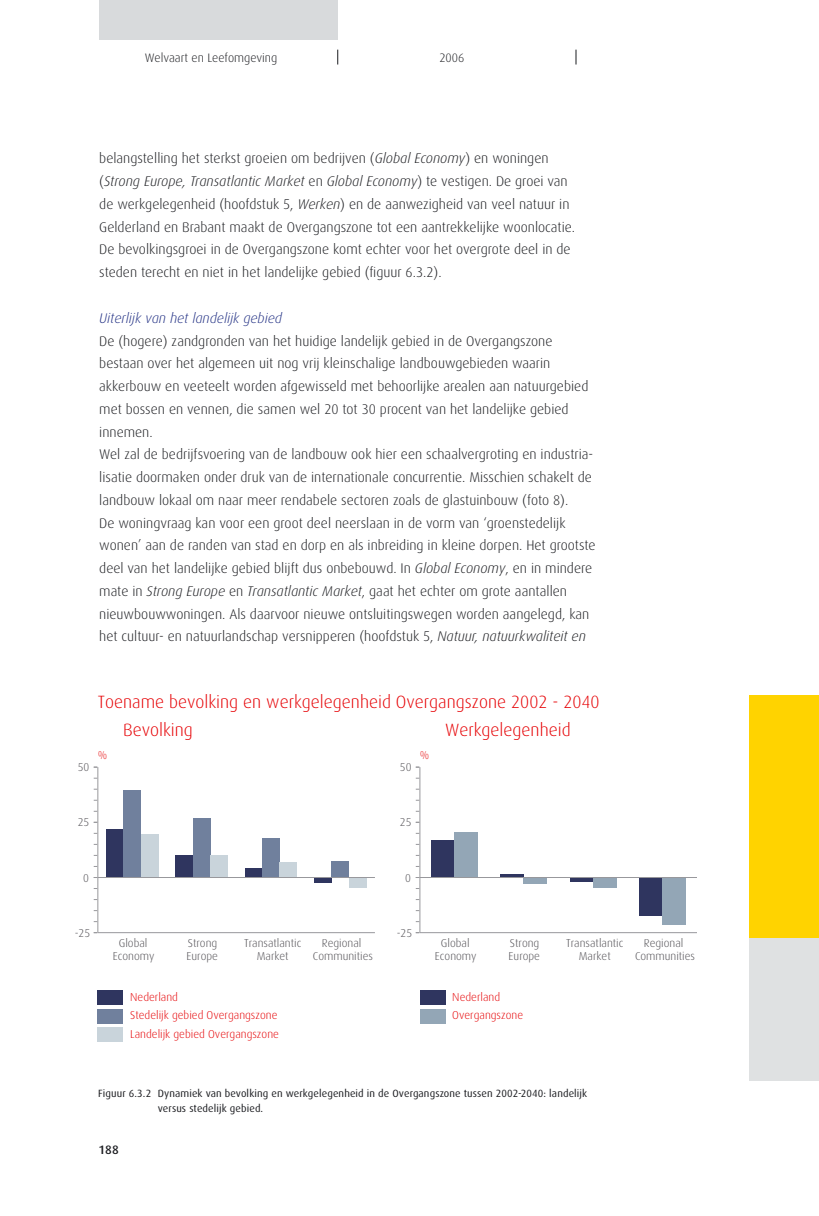
<style>
.page{position:relative;width:819px;height:1216px;background:#fff}
.page>*{position:absolute;margin:0;border:0;box-sizing:border-box;transform-origin:0 0}
.t1{font:300 17.68px "Dax";color:#e60004}
.t2{font:300 14px/22.8px "Dax";color:#1b1c20}
.t3{font:italic 300 14px "Dax";color:#243285}
.t4{font:300 12.25px "Dax";color:#1b1c20}
.t5{font:500 12.25px "Dax";color:#1b1c20}
.t6{font:300 11.38px/13px "Dax";color:#504e53;text-align:center}
.t7{font:300 11.38px/18.7px "Dax";color:#e60004}
.t8{font:10.5px/15.8px "Dax";letter-spacing:.01em;color:#1b1c20}
.s1{font-style:italic}
</style>
<div class="page">
<div style="left:99px;top:0;width:238px;height:40px;background:#d8dadc"></div>
<svg style="left:337px;top:50px;width:1px;height:14px"></svg>
<svg style="left:575px;top:50px;width:1px;height:14px"></svg>
<div style="left:97px;top:766px;width:278px;height:167px;border:1px solid #fff"></div>
<div style="left:419px;top:766px;width:278px;height:167px;border:1px solid #fff"></div>
<div style="left:98px;top:990px;width:25px;height:14px;background:#2f355f"></div>
<div style="left:98px;top:1008px;width:25px;height:15px;background:#70809d"></div>
<div style="left:98px;top:1027px;width:25px;height:15px;background:#c9d4db"></div>
<div style="left:420px;top:990px;width:25px;height:14px;background:#2f355f"></div>
<div style="left:420px;top:1008px;width:25px;height:15px;background:#93a6b6"></div>
<div style="left:106px;top:829px;width:18px;height:48px;background:#2f355f"></div>
<div style="left:176px;top:854px;width:17px;height:23px;background:#2f355f"></div>
<div style="left:245px;top:867px;width:17px;height:10px;background:#2f355f"></div>
<div style="left:314px;top:877px;width:17px;height:6px;background:#2f355f"></div>
<div style="left:124px;top:789px;width:17px;height:88px;background:#70809d"></div>
<div style="left:193px;top:818px;width:17px;height:59px;background:#70809d"></div>
<div style="left:262px;top:838px;width:17px;height:39px;background:#70809d"></div>
<div style="left:331px;top:860px;width:18px;height:17px;background:#70809d"></div>
<div style="left:141px;top:834px;width:17px;height:43px;background:#c9d4db"></div>
<div style="left:210px;top:855px;width:18px;height:22px;background:#c9d4db"></div>
<div style="left:280px;top:861px;width:17px;height:16px;background:#c9d4db"></div>
<div style="left:349px;top:877px;width:17px;height:11px;background:#c9d4db"></div>
<hr style="left:98px;top:932px;width:277px;height:1px;background:#98989c">
<hr style="left:97px;top:767px;width:1px;height:165px;background:#98989c">
<hr style="left:98px;top:877px;width:277px;height:1px;background:#98989c">
<div style="left:431px;top:839px;width:23px;height:38px;background:#2f355f"></div>
<hr style="left:500px;top:874px;width:24px;height:3px;background:#2f355f">
<div style="left:570px;top:877px;width:23px;height:5px;background:#2f355f"></div>
<div style="left:639px;top:877px;width:23px;height:39px;background:#2f355f"></div>
<div style="left:454px;top:831px;width:23px;height:46px;background:#93a6b6"></div>
<div style="left:524px;top:877px;width:23px;height:6px;background:#93a6b6"></div>
<div style="left:593px;top:877px;width:23px;height:11px;background:#93a6b6"></div>
<div style="left:662px;top:877px;width:23px;height:47px;background:#93a6b6"></div>
<hr style="left:420px;top:932px;width:277px;height:1px;background:#98989c">
<hr style="left:419px;top:767px;width:1px;height:165px;background:#98989c">
<hr style="left:420px;top:877px;width:277px;height:1px;background:#98989c">
<div style="left:749px;top:694px;width:70px;height:262px;background:#ffd300"></div>
<div style="left:749px;top:938px;width:70px;height:142px;background:#dfe1e2"></div>
<p class="t4" style="left:145px;top:51px;width:134px">Welvaart en Leefomgeving</p>
<p class="t4" style="left:439px;top:51px;width:26px">2006</p>
<p class="t2" style="left:99px;top:147px;width:477px">belangstelling het sterkst groeien om bedrijven (<span class="s1">Global Economy</span>) en woningen (<span class="s1">Strong Europe, Transatlantic Market</span> en <span class="s1">Global Economy</span>) te vestigen. De groei van de werkgelegenheid (hoofdstuk 5, <span class="s1">Werken</span>) en de aanwezigheid van veel natuur in Gelderland en Brabant maakt de Overgangszone tot een aantrekkelijke woonlocatie.<br>De bevolkingsgroei in de Overgangszone komt echter voor het overgrote deel in de steden terecht en niet in het landelijke gebied (figuur 6.3.2).</p>
<p class="t3" style="left:99px;top:310px;width:184px">Uiterlijk van het landelijk gebied</p>
<p class="t2" style="left:99px;top:329px;width:498px">De (hogere) zandgronden van het huidige landelijk gebied in de Overgangszone bestaan over het algemeen uit nog vrij kleinschalige landbouwgebieden waarin akkerbouw en veeteelt worden afgewisseld met behoorlijke arealen aan natuurgebied met bossen en vennen, die samen wel 20 tot 30 procent van het landelijke gebied innemen.<br>Wel zal de bedrijfsvoering van de landbouw ook hier een schaalvergroting en industria&shy;lisatie doormaken onder druk van de internationale concurrentie. Misschien schakelt de landbouw lokaal om naar meer rendabele sectoren zoals de glastuinbouw (foto 8).<br>De woningvraag kan voor een groot deel neerslaan in de vorm van ‘groenstedelijk wonen’ aan de randen van stad en dorp en als inbreiding in kleine dorpen. Het grootste deel van het landelijke gebied blijft dus onbebouwd. In <span class="s1">Global Economy</span>, en in mindere mate in <span class="s1">Strong Europe</span> en <span class="s1">Transatlantic Market</span>, gaat het echter om grote aantallen nieuwbouwwoningen. Als daarvoor nieuwe ontsluitingswegen worden aangelegd, kan het cultuur- en natuurlandschap versnipperen (hoofdstuk 5, <span class="s1">Natuur, natuurkwaliteit en</span></p>
<p class="t6" style="left:78px;top:761px;width:13px">50</p>
<p class="t1" style="left:98px;top:691px;width:503px">Toename bevolking en werkgelegenheid Overgangszone 2002 - 2040</p>
<p class="t7" style="left:98px;top:746px;width:11px">%</p>
<p class="t1" style="left:123px;top:720px;width:71px">Bevolking</p>
<p class="t6" style="left:400px;top:761px;width:13px">50</p>
<p class="t7" style="left:420px;top:746px;width:11px">%</p>
<p class="t1" style="left:445px;top:720px;width:127px">Werkgelegenheid</p>
<p class="t6" style="left:78px;top:816px;width:13px">25</p>
<p class="t6" style="left:400px;top:816px;width:13px">25</p>
<p class="t6" style="left:83px;top:871px;width:7px">0</p>
<p class="t6" style="left:75px;top:926px;width:17px">-25</p>
<p class="t6" style="left:113px;top:936px;width:43px">Global<br>Economy</p>
<p class="t6" style="left:186px;top:936px;width:33px;text-align:left">Strong<br>Europe</p>
<p class="t6" style="left:244px;top:936px;width:59px">Transatlantic<br>Market</p>
<p class="t6" style="left:313px;top:936px;width:62px">Regional<br>Communities</p>
<p class="t7" style="left:130px;top:987px;width:150px">Nederland<br>Stedelijk gebied Overgangszone<br>Landelijk gebied Overgangszone</p>
<p class="t6" style="left:405px;top:871px;width:7px">0</p>
<p class="t6" style="left:397px;top:926px;width:17px">-25</p>
<p class="t6" style="left:435px;top:936px;width:43px">Global<br>Economy</p>
<p class="t6" style="left:508px;top:936px;width:33px;text-align:left">Strong<br>Europe</p>
<p class="t6" style="left:566px;top:936px;width:59px">Transatlantic<br>Market</p>
<p class="t6" style="left:635px;top:936px;width:62px">Regional<br>Communities</p>
<p class="t7" style="left:452px;top:987px;width:72px">Nederland<br>Overgangszone</p>
<p class="t8" style="left:158px;top:1085px;width:431px;text-indent:-60px">Figuur 6.3.2 Dynamiek van bevolking en werkgelegenheid in de Overgangszone tussen 2002-2040: landelijk versus stedelijk gebied.</p>
<p class="t5" style="left:99px;top:1143px;width:14px">188</p>
</div>
